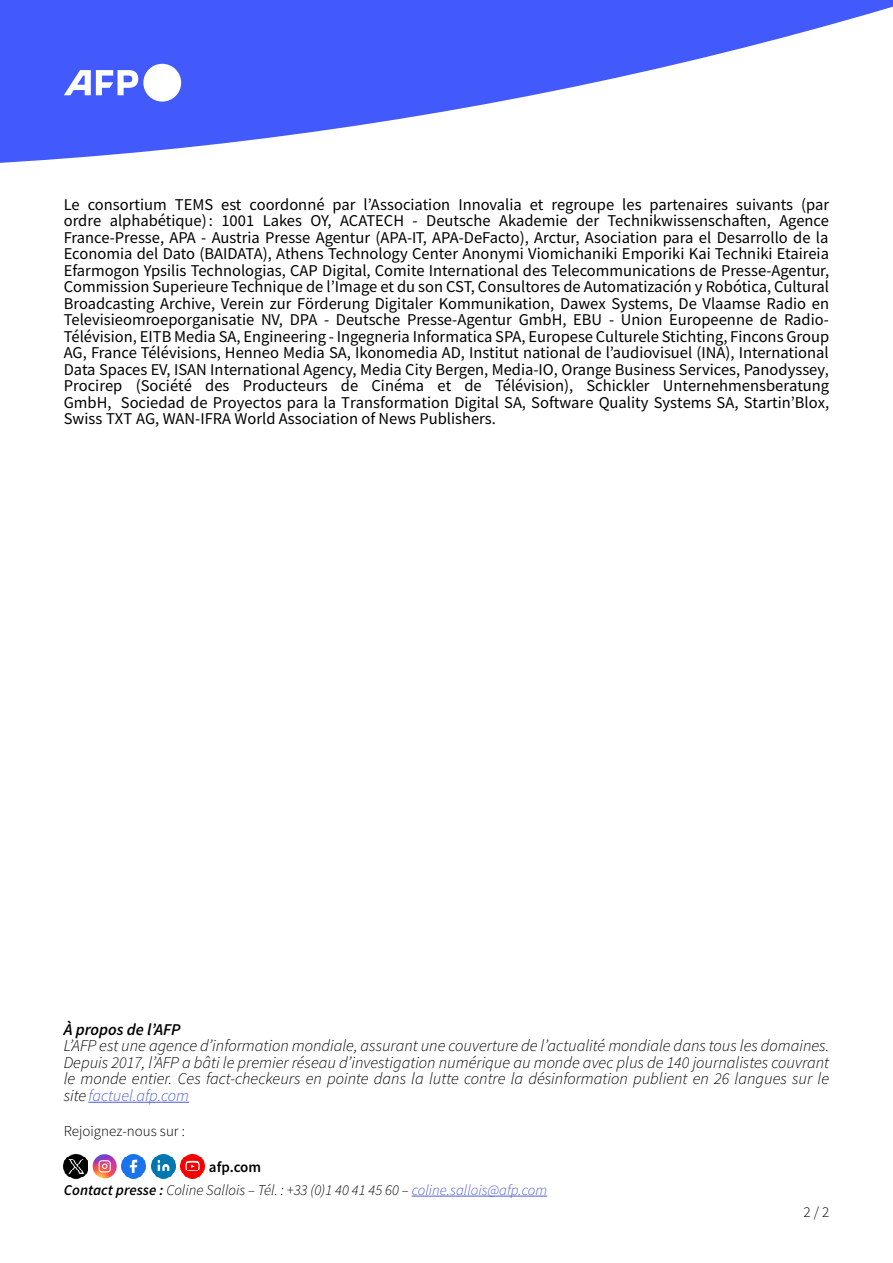
<style>
.page{position:relative;width:893px;height:1263px;background:#fff}
.page>*{position:absolute;margin:0;border:0;box-sizing:border-box;transform-origin:0 0}
.Corps{font:16.5px/16.5px "Source Sans Pro";color:#000;text-align:justify}
.t1{font:italic 300 16.5px/16.5px "Source Sans Pro";color:#000;text-align:justify}
.t2{font:italic 600 16.5px "Source Sans Pro";color:#000}
.Footer_Bis{font:italic 300 15px "Source Sans Pro";color:#000}
.Footer_Bis-2{font:300 15px "Source Sans Pro";color:#000}
.t3{font:600 15px "Source Sans Pro";color:#000}
.s1{color:#4f5cd6}
.s2{font-weight:600}
</style>
<div class="page">
<svg style="left:0;top:0;width:893px;height:163px;fill:#425afb"></svg>
<svg style="left:64px;top:64px;width:117px;height:38px"></svg>
<hr style="left:88px;top:1102px;width:101px;height:1px;background:#4f5cd6">
<hr style="left:412px;top:1196px;width:135px;height:1px;background:#4f5cd6">
<svg style="left:64px;top:1154px;width:140px;height:24px"></svg>
<p class="Corps" style="left:64px;top:196px;width:767px">Le consortium TEMS est coordonné par l’Association Innovalia et regroupe les partenaires suivants (par ordre alphabétique) : 1001 Lakes OY, ACATECH - Deutsche Akademie der Technikwissenschaften, Agence France-Presse, APA - Austria Presse Agentur (APA-IT, APA-DeFacto), Arctur, Asociation para el Desarrollo de la Economia del Dato (BAIDATA), Athens Technology Center Anonymi Viomichaniki Emporiki Kai Techniki Etaireia Efarmogon Ypsilis Technologias, CAP Digital, Comite International des Telecommunications de Presse-Agentur, Commission Superieure Technique de l’Image et du son CST, Consultores de Automatización y Robótica, Cultural Broadcasting Archive, Verein zur Förderung Digitaler Kommunikation, Dawex Systems, De Vlaamse Radio en Televisieomroeporganisatie NV, DPA - Deutsche Presse-Agentur GmbH, EBU - Union Europeenne de Radio-Télévision, EITB Media SA, Engineering - Ingegneria Informatica SPA, Europese Culturele Stichting, Fincons Group AG, France Télévisions, Henneo Media SA, Ikonomedia AD, Institut national de l’audiovisuel (INA), International Data Spaces EV, ISAN International Agency, Media City Bergen, Media-IO, Orange Business Services, Panodyssey, Procirep (Société des Producteurs de Cinéma et de Télévision), Schickler Unternehmensberatung GmbH, Sociedad de Proyectos para la Transformation Digital SA, Software Quality Systems SA, Startin’Blox, Swiss TXT AG, WAN-IFRA World Association of News Publishers.</p>
<p class="t2" style="left:64px;top:1018px;width:118px">À propos de l’AFP</p>
<p class="t1" style="left:64px;top:1037px;width:767px">L’AFP est une agence d’information mondiale, assurant une couverture de l’actualité mondiale dans tous les domaines.<br>Depuis 2017, l’AFP a bâti le premier réseau d’investigation numérique au monde avec plus de 140 journalistes couvrant le monde entier. Ces fact-checkeurs en pointe dans la lutte contre la désinformation publient en 26 langues sur le site <span class="s1">factuel.afp.com</span></p>
<p class="Footer_Bis-2" style="left:64px;top:1121px;width:123px">Rejoignez-nous sur :</p>
<p class="t3" style="left:209px;top:1157px;width:54px">afp.com</p>
<p class="Footer_Bis" style="left:64px;top:1180px;width:485px"><span class="s2">Contact presse :</span> Coline Sallois – Tél. : +33 (0)1 40 41 45 60 – <span class="s1">coline.sallois@afp.com</span></p>
<p class="Footer_Bis-2" style="left:803px;top:1203px;width:27px">2 / 2</p>
</div>
